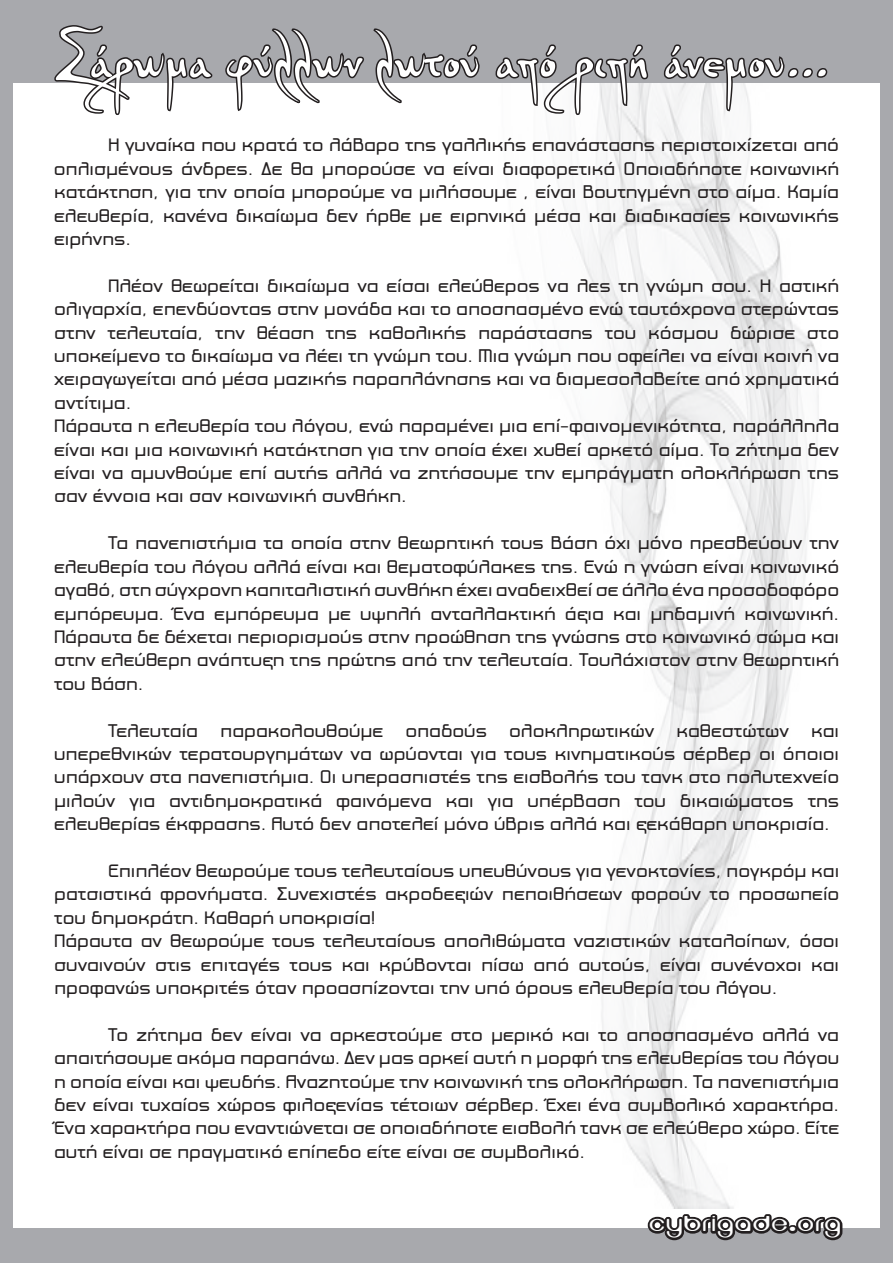
<style>
.page{position:relative;width:893px;height:1263px;background:#fff}
.page>*{position:absolute;margin:0;border:0;box-sizing:border-box;transform-origin:0 0}
.t1{font:82.5px "PF Da Vinci Script Pro";color:#fff}
.t2{font:30px "Cf Liar Gr Normal";color:#fff}
.t3{font:19.5px/23.4px "PF Haus Square Pro";color:#231f20;text-align:justify}
</style>
<div class="page">
<img style="left:237px;top:83px;width:582px;height:1107px">
<div style="left:1px;top:1px;width:891px;height:82px;background:#a8a9ad"></div>
<div style="left:1px;top:1228px;width:891px;height:34px;background:#a8a9ad"></div>
<svg style="left:52px;top:0;width:162px;height:115px"></svg>
<svg style="left:223px;top:0;width:143px;height:109px"></svg>
<svg style="left:372px;top:28px;width:110px;height:77px"></svg>
<svg style="left:494px;top:0;width:156px;height:124px"></svg>
<svg style="left:662px;top:44px;width:166px;height:69px"></svg>
<svg style="left:647px;top:1190px;width:196px;height:51px"></svg>
<div style="left:880px;top:0;width:13px;height:1263px;background:#a8a9ad"></div>
<div style="left:0;top:0;width:13px;height:1263px;background:#a8a9ad"></div>
<h1 class="t1" style="left:56px;top:0;width:774px">Σάρωμα φύλλων λωτού από ριπή άνεμου...</h1>
<p class="t3" style="left:54px;top:133px;width:787px;text-indent:54px">Η γυναίκα που κρατά το λάβαρο της γαλλικής επανάστασης περιστοιχίζεται από οπλισμένους άνδρες. Δε θα μπορούσε να είναι διαφορετικά Οποιαδήποτε κοινωνική κατάκτηση, για την οποία μπορούμε να μιλήσουμε , είναι βουτηγμένη στο αίμα. Καμία ελευθερία, κανένα δικαίωμα δεν ήρθε με ειρηνικά μέσα και διαδικασίες κοινωνικής ειρήνης.</p>
<p class="t3" style="left:54px;top:274px;width:787px;text-align:left;text-indent:54px">Πλέον θεωρείται δικαίωμα να είσαι ελεύθερος να λες τη γνώμη σου. Η αστική ολιγαρχία, επενδύοντας στην μονάδα και το αποσπασμένο ενώ ταυτόχρονα στερώντας στην τελευταία, την θέαση της καθολικής παράστασης του κόσμου δώρισε στο υποκείμενο το δικαίωμα να λέει τη γνώμη του. Μια γνώμη που οφείλει να είναι κοινή να χειραγωγείται από μέσα μαζικής παραπλάνησης και να διαμεσολαβείτε από χρηματικά αντίτιμα.<br>Πάραυτα η ελευθερία του λόγου, ενώ παραμένει μια επί-φαινομενικότητα, παράλληλα είναι και μια κοινωνική κατάκτηση για την οποία έχει χυθεί αρκετό αίμα. Το ζήτημα δεν είναι να αμυνθούμε επί αυτής αλλά να ζητήσουμε την εμπράγματη ολοκλήρωση της σαν έννοια και σαν κοινωνική συνθήκη.</p>
<p class="t3" style="left:54px;top:531px;width:787px;text-indent:54px">Τα πανεπιστήμια τα οποία στην θεωρητική τους βάση όχι μόνο πρεσβεύουν την ελευθερία του λόγου αλλά είναι και θεματοφύλακες της. Ενώ η γνώση είναι κοινωνικό αγαθό, στη σύγχρονη καπιταλιστική συνθήκη έχει αναδειχθεί σε άλλο ένα προσοδοφόρο εμπόρευμα. Ένα εμπόρευμα με υψηλή ανταλλακτική άξια και μηδαμινή κοινωνική.<br>Πάραυτα δε δέχεται περιορισμούς στην προώθηση της γνώσης στο κοινωνικό σώμα και στην ελεύθερη ανάπτυξη της πρώτης από την τελευταία. Τουλάχιστον στην θεωρητική του βάση.</p>
<p class="t3" style="left:54px;top:718px;width:786px;text-indent:54px">Τελευταία παρακολουθούμε οπαδούς ολοκληρωτικών καθεστώτων και υπερεθνικών τερατουργημάτων να ωρύονται για τους κινηματικούς σέρβερ οι όποιοι υπάρχουν στα πανεπιστήμια. Οι υπερασπιστές της εισβολής του τανκ στο πολυτεχνείο μιλούν για αντιδημοκρατικά φαινόμενα και για υπέρβαση του δικαιώματος της ελευθερίας έκφρασης. Αυτό δεν αποτελεί μόνο ύβρις αλλά και ξεκάθαρη υποκρισία.</p>
<p class="t3" style="left:54px;top:859px;width:786px;text-align:left;text-indent:54px">Επιπλέον θεωρούμε τους τελευταίους υπευθύνους για γενοκτονίες, πογκρόμ και ρατσιστικά φρονήματα. Συνεχιστές ακροδεξιών πεποιθήσεων φορούν το προσωπείο του δημοκράτη. Καθαρή υποκρισία!<br>Πάραυτα αν θεωρούμε τους τελευταίους απολιθώματα ναζιστικών καταλοίπων, όσοι συναινούν στις επιταγές τους και κρύβονται πίσω από αυτούς, είναι συνένοχοι και προφανώς υποκριτές όταν προασπίζονται την υπό όρους ελευθερία του λόγου.</p>
<p class="t3" style="left:54px;top:1022px;width:787px;text-indent:54px">Το ζήτημα δεν είναι να αρκεστούμε στο μερικό και το αποσπασμένο αλλά να απαιτήσουμε ακόμα παραπάνω. Δεν μας αρκεί αυτή η μορφή της ελευθερίας του λόγου η οποία είναι και ψευδής. Αναζητούμε την κοινωνική της ολοκλήρωση. Τα πανεπιστήμια δεν είναι τυχαίος χώρος φιλοξενίας τέτοιων σέρβερ. Έχει ένα συμβολικό χαρακτήρα.<br>Ένα χαρακτήρα που εναντιώνεται σε οποιαδήποτε εισβολή τανκ σε ελεύθερο χώρο. Είτε αυτή είναι σε πραγματικό επίπεδο είτε είναι σε συμβολικό.</p>
<h2 class="t2" style="left:648px;top:1208px;width:195px">cybrigade.org</h2>
</div>
